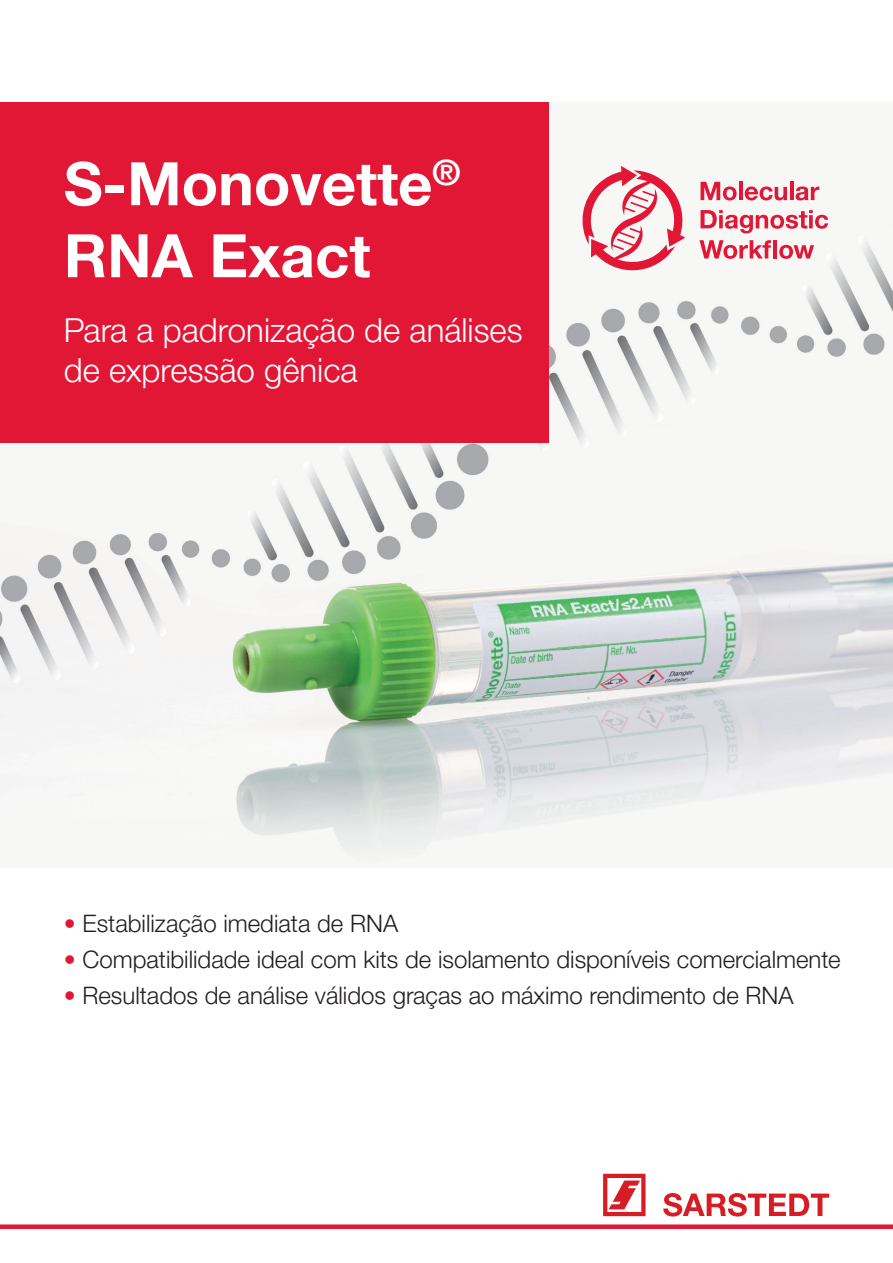
<style>
.page{position:relative;width:893px;height:1263px;background:#fff}
.page>*{position:absolute;margin:0;border:0;box-sizing:border-box;transform-origin:0 0}
.t1{font:700 60px/72px "Helvetica Neue LTW1 G";color:#fff}
.t2{font:300 33px/39.6px "Helvetica Neue LTW1 G";color:#fff}
.t3{font:300 24px "Helvetica Neue LTW1 G";color:#231f20}
.s1{color:#e21736}
</style>
<div class="page">
<svg style="left:603px;top:1174px;width:42px;height:42px"></svg>
<svg style="left:663px;top:1193px;width:166px;height:23px"></svg>
<img style="left:0;top:165px;width:893px;height:698px">
<div style="left:0;top:1224px;width:893px;height:5px;background:#e21736"></div>
<div style="left:0;top:102px;width:549px;height:340px;background:#e21736"></div>
<svg style="left:700px;top:182px;width:37px;height:18px"></svg>
<hr style="left:739px;top:182px;width:4px;height:18px;background:#e21736">
<svg style="left:745px;top:186px;width:42px;height:14px"></svg>
<hr style="left:790px;top:182px;width:3px;height:18px;background:#e21736">
<svg style="left:796px;top:186px;width:23px;height:14px"></svg>
<svg style="left:700px;top:210px;width:128px;height:23px"></svg>
<svg style="left:699px;top:240px;width:72px;height:19px"></svg>
<hr style="left:773px;top:240px;width:4px;height:18px;background:#e21736">
<svg style="left:779px;top:245px;width:35px;height:14px"></svg>
<svg style="left:578px;top:166px;width:107px;height:109px"></svg>
<h1 class="t1" style="left:64px;top:147px;width:398px">S-Monovette<sup>®<br></sup>RNA Exact</h1>
<h2 class="t2" style="left:64px;top:311px;width:460px">Para a padronização de análises de expressão gênica</h2>
<p class="t3" style="left:64px;top:909px;width:336px"><span class="s1">•</span> Estabilização imediata de RNA</p>
<p class="t3" style="left:64px;top:945px;width:778px"><span class="s1">•</span> Compatibilidade ideal com kits de isolamento disponíveis comercialmente</p>
<p class="t3" style="left:64px;top:981px;width:731px"><span class="s1">•</span> Resultados de análise válidos graças ao máximo rendimento de RNA</p>
</div>
